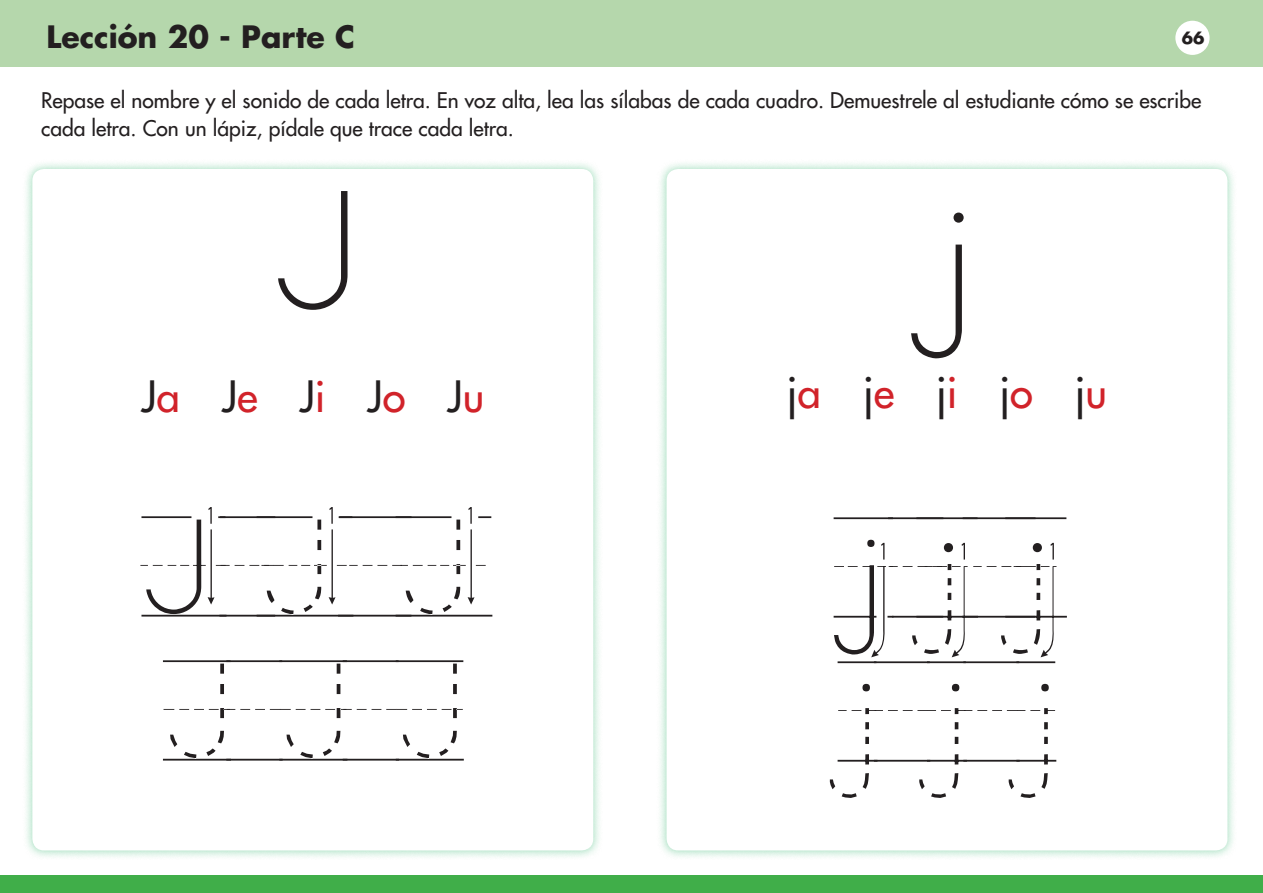
<style>
.page{position:relative;width:1263px;height:893px;background:#fff}
.page>*{position:absolute;margin:0;border:0;box-sizing:border-box;transform-origin:0 0}
.t1{font:150px "Abc Print";color:#231f20}
.t2{font:120px "Abc Print Arrow Dotted";color:#231f20}
.t3{font:120px "Abc Print Dotted Lined";color:#231f20}
.t4{font:500 42px "Futura Std";color:#231f20}
.t5{font:700 30px "Futura Std";color:#231f20}
.t6{font:500 21px/28.5px "Futura Std";color:#231f20}
.t7{font:700 16.5px "Futura Std";color:#231f20}
.s1{color:#d1232a}
.s2{font-family:"Abc Print Arrow"}
</style>
<div class="page">
<div style="left:657px;top:159px;width:580px;height:701px;background:#00a54d;opacity:.4"></div>
<div style="left:666px;top:169px;width:561px;height:681px;background:#fff;border-radius:12px"></div>
<div style="left:22px;top:159px;width:581px;height:701px;background:#00a54d;opacity:.4"></div>
<div style="left:32px;top:169px;width:561px;height:681px;background:#fff;border-radius:12px"></div>
<div style="left:0;top:876px;width:1263px;height:17px;background:#40ae49"></div>
<div style="left:0;top:0;width:1263px;height:66px;background:#b5d7ac"></div>
<div style="left:1175px;top:21px;width:34px;height:34px;background:#fff;border-radius:50%"></div>
<p class="t5" style="left:47px;top:16px;width:310px">Lección 20 - Parte C</p>
<p class="t5" style="left:47px;top:16px;width:221px">PLACEHOLDER</p>
<p class="t7" style="left:1182px;top:27px;width:24px">66</p>
<p class="t6" style="left:41px;top:86px;width:1162px">Repase el nombre y el sonido de cada letra. En voz alta, lea las sílabas de cada cuadro. Demuestrele al estudiante cómo se escribe cada letra. Con un lápiz, pídale que trace cada letra.</p>
<p class="t1" style="left:273px;top:168px;width:81px">J</p>
<p class="t4" style="left:141px;top:370px;width:344px">J<span class="s1">a</span> J<span class="s1">e</span> J<span class="s1">i</span> J<span class="s1">o</span> J<span class="s1">u</span></p>
<p class="t2" style="left:141px;top:497px;width:344px"><span class="s2">J/</span>J/J</p>
<p class="t3" style="left:165px;top:646px;width:298px">J/J/J</p>
<p class="t1" style="left:924px;top:168px;width:47px">j</p>
<p class="t4" style="left:787px;top:366px;width:322px">j<span class="s1">a</span> j<span class="s1">e</span> j<span class="s1">i</span> j<span class="s1">o</span> j<span class="s1">u</span></p>
<p class="t2" style="left:836px;top:498px;width:224px"><span class="s2">j/</span>j/j</p>
<p class="t3" style="left:839px;top:647px;width:217px">j/j/j</p>
</div>
